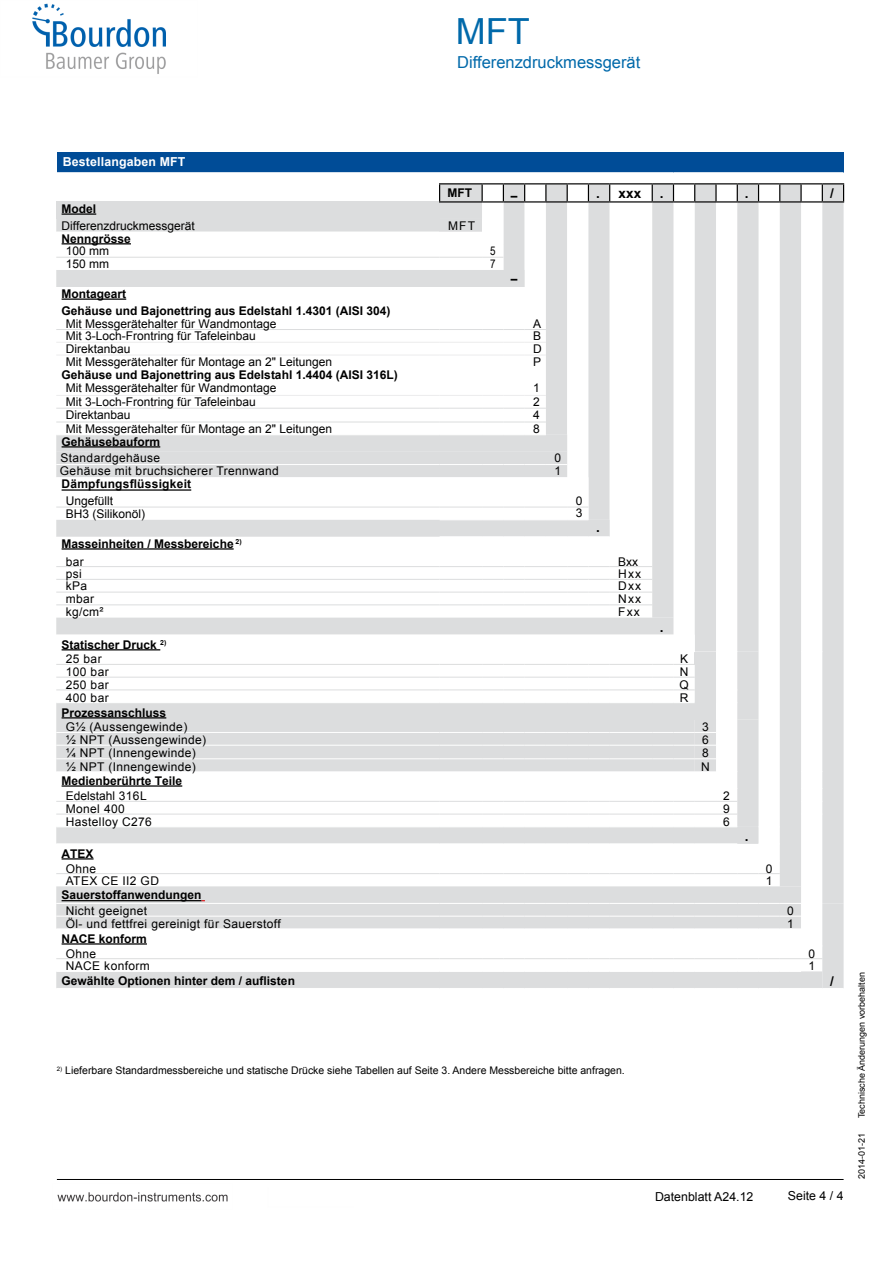
<style>
.page{position:relative;width:893px;height:1263px;background:#fff}
.page>*{position:absolute;margin:0;border:0;box-sizing:border-box;transform-origin:0 0}
.t1{font:36px "Arial";color:#0069aa}
.t2{font:16.5px "Arial";color:#0069aa}
.t3{font:700 13.5px "Arial";color:#000}
.t4{font:12.3px "Arial";color:#000}
.t5{font:700 12.3px "Arial";letter-spacing:.01em;color:#fff}
.t6{font:700 12px/14.9px "Arial";color:#000}
.t7{font:12px/17px "Arial";color:#000}
.t8{font:12px/16.8px "Arial";letter-spacing:.03em;color:#000}
.t9{font:700 12px/17px "Arial";letter-spacing:.02em;color:#000}
.t10{font:12px "Arial Narrow";color:#000}
.t11{font:10.5px "Arial";color:#000}
.t12{font:9px "Arial";color:#000}
.s1{font-weight:700}
.s2{font-weight:400}
</style>
<div class="page">
<img style="left:32px;top:3px;width:813px;height:1199px">
<p class="t1" style="left:456px;top:7px;width:75px">MFT</p>
<p class="t2" style="left:457px;top:52px;width:185px">Differenzdruckmessgerät</p>
<p class="t5" style="left:63px;top:154px;width:124px">Bestellangaben MFT</p>
<p class="t7" style="left:62px;top:200px;width:135px"><span class="s1">Model<br></span>Differenzdruckmessgerät</p>
<p class="t6" style="left:66px;top:232px;width:67px;line-height:12.8px;text-indent:-4px">Nenngrösse<br><span class="s2">100 mm</span></p>
<p class="t6" style="left:447px;top:186px;width:26px">MFT</p>
<p class="t6" style="left:511px;top:188px;width:8px">–</p>
<p class="t3" style="left:596px;top:184px;width:5px">.</p>
<p class="t3" style="left:618px;top:184px;width:24px">xxx</p>
<p class="t3" style="left:660px;top:184px;width:5px">.</p>
<p class="t3" style="left:745px;top:184px;width:5px">.</p>
<p class="t3" style="left:830px;top:184px;width:5px">/</p>
<p class="t7" style="left:448px;top:217px;width:29px">MFT</p>
<p class="t10" style="left:490px;top:242px;width:7px">5</p>
<p class="t7" style="left:66px;top:255px;width:45px">150 mm</p>
<p class="t10" style="left:490px;top:255px;width:7px">7</p>
<p class="t6" style="left:511px;top:272px;width:8px">–</p>
<p class="t6" style="left:62px;top:286px;width:330px;line-height:17px">Montageart<br>Gehäuse und Bajonettring aus Edelstahl 1.4301 (AISI 304)</p>
<p class="t7" style="left:66px;top:315px;width:212px">Mit Messgerätehalter für Wandmontage</p>
<p class="t7" style="left:533px;top:315px;width:10px">A</p>
<p class="t7" style="left:66px;top:328px;width:191px">Mit 3-Loch-Frontring für Tafeleinbau</p>
<p class="t7" style="left:533px;top:328px;width:10px">B</p>
<p class="t7" style="left:66px;top:341px;width:66px">Direktanbau</p>
<p class="t7" style="left:533px;top:341px;width:10px">D</p>
<p class="t7" style="left:66px;top:353px;width:268px">Mit Messgerätehalter für Montage an 2" Leitungen</p>
<p class="t7" style="left:533px;top:353px;width:10px">P</p>
<p class="t6" style="left:66px;top:368px;width:333px;line-height:13.8px;text-indent:-4px">Gehäuse und Bajonettring aus Edelstahl 1.4404 (AISI 316L)<br><span class="s2">Mit Messgerätehalter für Wandmontage</span></p>
<p class="t7" style="left:533px;top:380px;width:8px">1</p>
<p class="t7" style="left:66px;top:394px;width:191px">Mit 3-Loch-Frontring für Tafeleinbau</p>
<p class="t7" style="left:533px;top:394px;width:8px">2</p>
<p class="t7" style="left:66px;top:406px;width:66px">Direktanbau</p>
<p class="t7" style="left:533px;top:406px;width:8px">4</p>
<p class="t7" style="left:66px;top:420px;width:268px">Mit Messgerätehalter für Montage an 2" Leitungen</p>
<p class="t7" style="left:533px;top:420px;width:8px">8</p>
<p class="t8" style="left:61px;top:433px;width:101px"><span class="s1">Gehäusebauform<br></span>Standardgehäuse</p>
<p class="t7" style="left:554px;top:450px;width:8px">0</p>
<p class="t8" style="left:60px;top:462px;width:220px">Gehäuse mit bruchsicherer Trennwand</p>
<p class="t7" style="left:554px;top:462px;width:8px">1</p>
<p class="t9" style="left:66px;top:476px;width:127px;text-indent:-4px">Dämpfungsflüssigkeit<br><span class="s2">Ungefüllt</span></p>
<p class="t7" style="left:576px;top:493px;width:8px">0</p>
<p class="t7" style="left:66px;top:505px;width:81px">BH3 (Silikonöl)</p>
<p class="t7" style="left:576px;top:505px;width:8px">3</p>
<p class="t6" style="left:66px;top:535px;width:177px;line-height:17.9px;text-indent:-4px">Masseinheiten / Messbereiche <sup>2) </sup><span class="s2">bar</span></p>
<p class="t3" style="left:596px;top:518px;width:5px">.</p>
<p class="t7" style="left:618px;top:553px;width:22px">Bxx</p>
<p class="t7" style="left:66px;top:565px;width:18px">psi</p>
<p class="t7" style="left:618px;top:565px;width:25px">Hxx</p>
<p class="t7" style="left:66px;top:578px;width:23px">kPa</p>
<p class="t7" style="left:618px;top:578px;width:25px">Dxx</p>
<p class="t7" style="left:66px;top:590px;width:30px">mbar</p>
<p class="t7" style="left:618px;top:590px;width:25px">Nxx</p>
<p class="t7" style="left:66px;top:603px;width:39px">kg/cm²</p>
<p class="t7" style="left:618px;top:603px;width:23px">Fxx</p>
<p class="t6" style="left:66px;top:637px;width:102px;text-indent:-4px">Statischer Druck <sup>2)<br></sup><span class="s2">25 bar</span></p>
<p class="t3" style="left:660px;top:618px;width:5px">.</p>
<p class="t7" style="left:680px;top:651px;width:10px">K</p>
<p class="t7" style="left:66px;top:663px;width:44px">100 bar</p>
<p class="t7" style="left:680px;top:663px;width:10px">N</p>
<p class="t7" style="left:66px;top:676px;width:44px">250 bar</p>
<p class="t7" style="left:679px;top:676px;width:11px">Q</p>
<p class="t7" style="left:66px;top:689px;width:44px">400 bar</p>
<p class="t7" style="left:680px;top:689px;width:10px">R</p>
<p class="t8" style="left:66px;top:705px;width:123px;line-height:14.7px;text-indent:-4px"><span class="s1">Prozessanschluss<br></span>G½ (Aussengewinde)</p>
<p class="t7" style="left:702px;top:719px;width:8px">3</p>
<p class="t8" style="left:66px;top:732px;width:142px">½ NPT (Aussengewinde)</p>
<p class="t7" style="left:702px;top:731px;width:8px">6</p>
<p class="t8" style="left:66px;top:744px;width:132px">¼ NPT (Innengewinde)</p>
<p class="t7" style="left:702px;top:745px;width:8px">8</p>
<p class="t8" style="left:66px;top:758px;width:132px">½ NPT (Innengewinde)</p>
<p class="t7" style="left:701px;top:758px;width:10px">N</p>
<p class="t6" style="left:66px;top:773px;width:118px;line-height:15.5px;text-indent:-4px">Medienberührte Teile<br><span class="s2">Edelstahl 316L</span></p>
<p class="t7" style="left:723px;top:788px;width:8px">2</p>
<p class="t8" style="left:66px;top:800px;width:60px">Monel 400</p>
<p class="t7" style="left:723px;top:800px;width:8px">9</p>
<p class="t8" style="left:66px;top:813px;width:88px">Hastelloy C276</p>
<p class="t7" style="left:723px;top:813px;width:8px">6</p>
<p class="t6" style="left:62px;top:846px;width:36px;text-align:center">ATEX<br><span class="s2">Ohne</span></p>
<p class="t3" style="left:745px;top:828px;width:5px">.</p>
<p class="t7" style="left:766px;top:860px;width:8px">0</p>
<p class="t8" style="left:66px;top:873px;width:95px">ATEX CE II2 GD</p>
<p class="t7" style="left:766px;top:873px;width:8px">1</p>
<p class="t6" style="left:66px;top:888px;width:137px;line-height:15.6px;text-indent:-4px">Sauerstoffanwendungen<br><span class="s2">Nicht geeignet</span></p>
<p class="t7" style="left:787px;top:902px;width:8px">0</p>
<p class="t8" style="left:66px;top:915px;width:216px">Öl- und fettfrei gereinigt für Sauerstoff</p>
<p class="t7" style="left:787px;top:915px;width:8px">1</p>
<p class="t6" style="left:66px;top:931px;width:83px;text-indent:-4px">NACE konform<br><span class="s2">Ohne</span></p>
<p class="t7" style="left:808px;top:945px;width:8px">0</p>
<p class="t8" style="left:66px;top:958px;width:85px">NACE konform</p>
<p class="t7" style="left:808px;top:958px;width:8px">1</p>
<p class="t6" style="left:62px;top:974px;width:235px">Gewählte Optionen hinter dem / auflisten</p>
<p class="t3" style="left:830px;top:972px;width:5px">/</p>
<p class="t11" style="left:57px;top:1064px;width:569px"><sup>2)</sup> Lieferbare Standardmessbereiche und statische Drücke siehe Tabellen auf Seite 3. Andere Messbereiche bitte anfragen.</p>
<p class="t4" style="left:655px;top:1188px;width:100px">Datenblatt A24.12</p>
<p class="t4" style="left:788px;top:1188px;width:57px">Seite 4 / 4</p>
<p class="t12" style="left:856px;top:1118px;width:148px;rotate:-90deg">Technische Änderungen vorbehalten</p>
<p class="t12" style="left:856px;top:1179px;width:48px;rotate:-90deg">2014-01-21</p>
</div>
